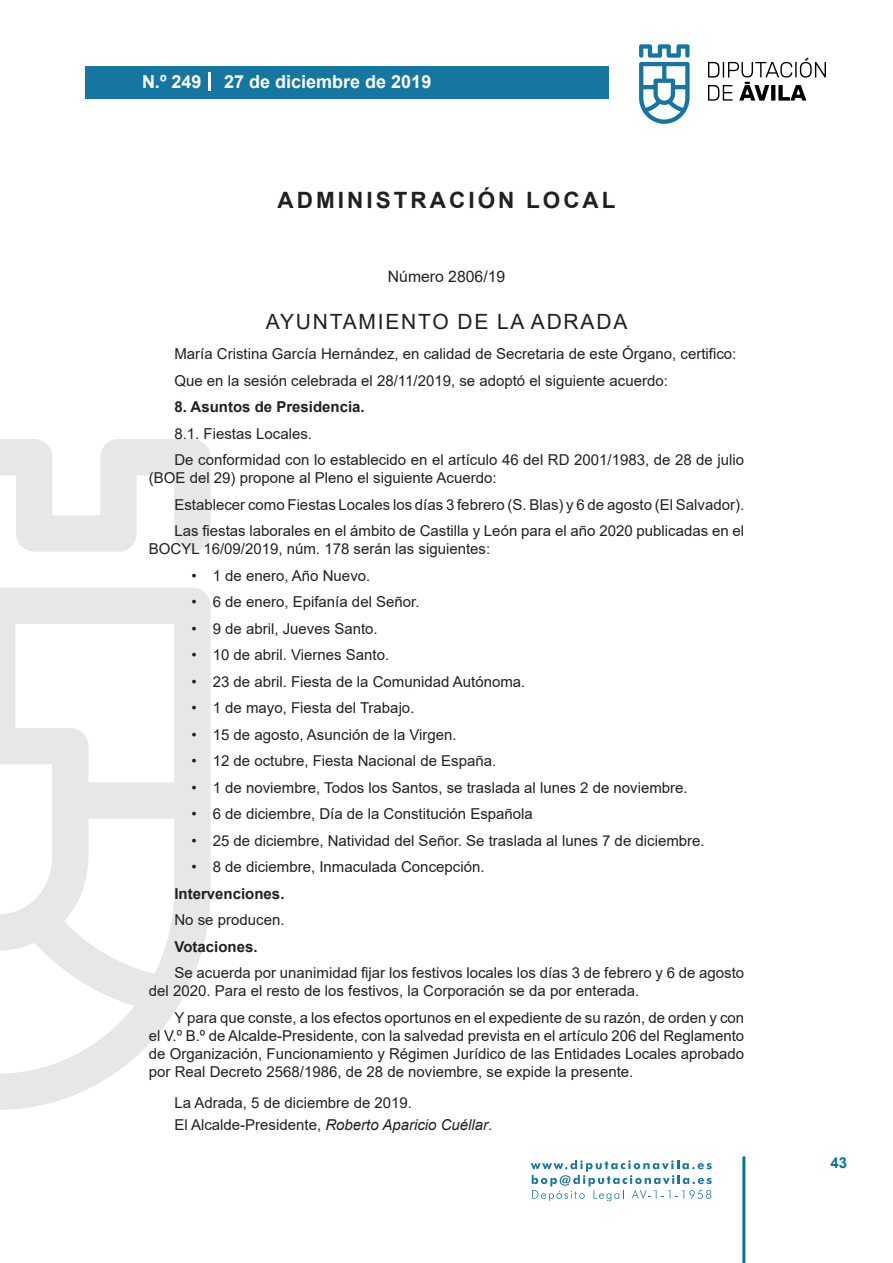
<style>
.page{position:relative;width:893px;height:1263px;background:#fff}
.page>*{position:absolute;margin:0;border:0;box-sizing:border-box;transform-origin:0 0}
.h1__secion{font:700 22.5px "Arial";letter-spacing:.135em;color:#231f20}
.h2__organismo{font:21px "Arial";letter-spacing:.085em;color:#231f20}
.t1{font:700 18px "Arial";color:#fff}
.numero{font:15.75px "Arial";color:#231f20}
.texto_normal{font:15px/18px "Arial";color:#231f20}
.texto_normal-2{font:700 15px "Arial";color:#231f20}
.firma{font:15px "Arial";color:#231f20}
.fecha{font:15px "Arial";color:#231f20}
.t2{font:700 15px "Arial";color:#04739f}
.s1{font-style:italic}
</style>
<div class="page">
<svg style="left:531px;top:1160px;width:181px;height:41px"></svg>
<div style="left:85px;top:66px;width:523px;height:33px;background:#1676a2"></div>
<svg style="left:639px;top:44px;width:51px;height:80px"></svg>
<svg style="left:708px;top:58px;width:118px;height:43px"></svg>
<hr style="left:742px;top:1156px;width:3px;height:107px;background:#04739f">
<svg style="left:208px;top:72px;width:2px;height:18px"></svg>
<svg style="left:0;top:439px;width:211px;height:671px"></svg>
<p class="t1" style="left:142px;top:69px;width:61px">N.º 249</p>
<p class="t1" style="left:224px;top:69px;width:209px">27 de diciembre de 2019</p>
<p class="h1__secion" style="left:277px;top:184px;width:340px">ADMINISTRACIÓN LOCAL</p>
<p class="numero" style="left:388px;top:266px;width:119px">Número 2806/19</p>
<p class="h2__organismo" style="left:266px;top:307px;width:363px">AYUNTAMIENTO DE LA ADRADA</p>
<p class="texto_normal" style="left:174px;top:345px;width:563px">María Cristina García Hernández, en calidad de Secretaria de este Órgano, certifico:</p>
<p class="texto_normal" style="left:174px;top:371px;width:495px">Que en la sesión celebrada el 28/11/2019, se adoptó el siguiente acuerdo:</p>
<p class="texto_normal-2" style="left:174px;top:396px;width:192px">8. Asuntos de Presidencia.</p>
<p class="texto_normal" style="left:174px;top:424px;width:139px">8.1. Fiestas Locales.</p>
<p class="texto_normal" style="left:149px;top:451px;width:597px;text-indent:26px">De conformidad con lo establecido en el artículo 46 del RD 2001/1983, de 28 de julio (BOE del 29) propone al Pleno el siguiente Acuerdo:</p>
<p class="texto_normal" style="left:174px;top:495px;width:571px">Establecer como Fiestas Locales los días 3 febrero (S. Blas) y 6 de agosto (El Salvador).</p>
<p class="texto_normal" style="left:149px;top:522px;width:597px;text-indent:26px">Las fiestas laborales en el ámbito de Castilla y León para el año 2020 publicadas en el<br>BOCYL 16/09/2019, núm. 178 serán las siguientes:</p>
<p class="texto_normal" style="left:191px;top:566px;width:180px">• 1 de enero, Año Nuevo.</p>
<p class="texto_normal" style="left:191px;top:593px;width:230px">• 6 de enero, Epifanía del Señor.</p>
<p class="texto_normal" style="left:191px;top:619px;width:188px">• 9 de abril, Jueves Santo.</p>
<p class="texto_normal" style="left:191px;top:646px;width:199px">• 10 de abril. Viernes Santo.</p>
<p class="texto_normal" style="left:191px;top:672px;width:335px">• 23 de abril. Fiesta de la Comunidad Autónoma.</p>
<p class="texto_normal" style="left:191px;top:699px;width:225px">• 1 de mayo, Fiesta del Trabajo.</p>
<p class="texto_normal" style="left:191px;top:725px;width:267px">• 15 de agosto, Asunción de la Virgen.</p>
<p class="texto_normal" style="left:191px;top:752px;width:306px">• 12 de octubre, Fiesta Nacional de España.</p>
<p class="texto_normal" style="left:191px;top:778px;width:498px">• 1 de noviembre, Todos los Santos, se traslada al lunes 2 de noviembre.</p>
<p class="texto_normal" style="left:191px;top:805px;width:343px">• 6 de diciembre, Día de la Constitución Española</p>
<p class="texto_normal" style="left:191px;top:831px;width:515px">• 25 de diciembre, Natividad del Señor. Se traslada al lunes 7 de diciembre.</p>
<p class="texto_normal" style="left:191px;top:858px;width:295px">• 8 de diciembre, Inmaculada Concepción.</p>
<p class="texto_normal-2" style="left:174px;top:883px;width:112px">Intervenciones.</p>
<p class="texto_normal" style="left:174px;top:911px;width:112px">No se producen.</p>
<p class="texto_normal-2" style="left:174px;top:936px;width:85px">Votaciones.</p>
<p class="texto_normal" style="left:149px;top:964px;width:597px;text-indent:26px">Se acuerda por unanimidad fijar los festivos locales los días 3 de febrero y 6 de agosto del 2020. Para el resto de los festivos, la Corporación se da por enterada.</p>
<p class="texto_normal" style="left:149px;top:1008px;width:597px;text-align:justify;text-indent:26px">Y para que conste, a los efectos oportunos en el expediente de su razón, de orden y con el V.º B.º de Alcalde-Presidente, con la salvedad prevista en el artículo 206 del Reglamento de Organización, Funcionamiento y Régimen Jurídico de las Entidades Locales aprobado por Real Decreto 2568/1986, de 28 de noviembre, se expide la presente.</p>
<p class="fecha" style="left:174px;top:1092px;width:239px">La Adrada, 5 de diciembre de 2019.</p>
<p class="firma" style="left:174px;top:1114px;width:319px">El Alcalde-Presidente, <span class="s1">Roberto Aparicio Cuéllar</span>.</p>
<p class="t2" style="left:831px;top:1152px;width:18px">43</p>
</div>
